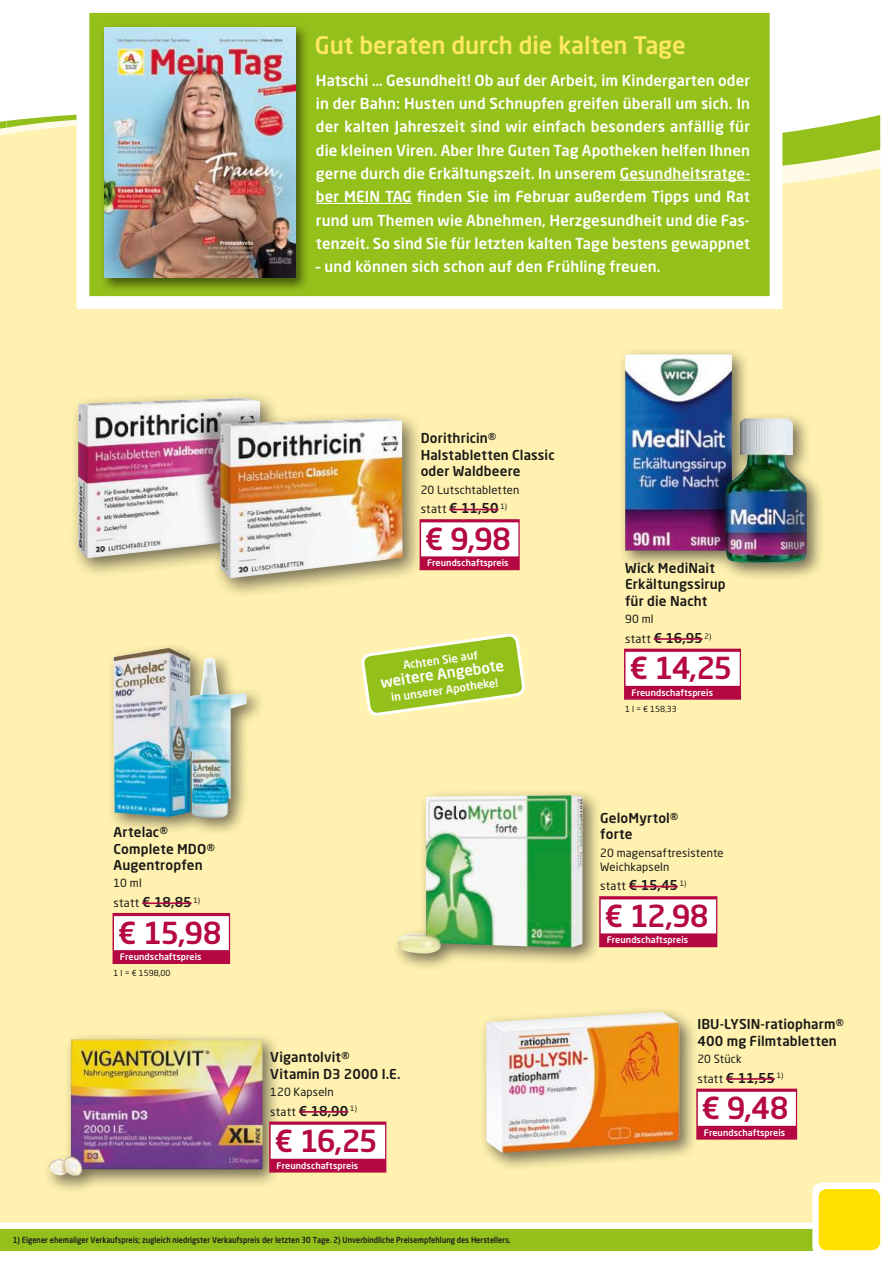
<style>
.page{position:relative;width:893px;height:1263px;background:#fff}
.page>*{position:absolute;margin:0;border:0;box-sizing:border-box;transform-origin:0 0}
.t1{font:500 30px "Neo Sans Pro";letter-spacing:-.045em;color:#b50843}
.t2{font:500 24px "Neo Sans Pro";letter-spacing:-.005em;color:#ffe863}
.t3{font:500 15px/23.2px "Neo Sans Pro";letter-spacing:.005em;color:#fff;text-align:justify}
.t4{font:500 13.5px/16.5px "Neo Sans Pro";letter-spacing:.01em;color:#1a1918}
.t5{font:11.25px/14.2px "Neo Sans Pro";letter-spacing:.015em;color:#1a1918}
.t6{font:500 11.25px "Neo Sans Pro";color:#fff}
.t7{font:500 9px "Neo Sans Pro";letter-spacing:.01em;color:#fff}
.t8{font:500 8.25px "Neo Sans Pro";color:#1c1c1b;scale:.9 1}
.t9{font:8.25px "Neo Sans Pro";color:#1a1918}
.s1{font-weight:400;font-size:11.55px}
</style>
<div class="page">
<div style="left:0;top:209px;width:880px;height:1013px;background:#fff1af"></div>
<div style="left:0;top:1229px;width:880px;height:21px;background:#94c01b"></div>
<div style="left:812px;top:1182px;width:74px;height:74px;background:#fff;border-radius:9px"></div>
<div style="left:819px;top:1189px;width:61px;height:61px;background:#ffe000;border-radius:9px"></div>
<svg style="left:0;top:121px;width:6px;height:88px"></svg>
<svg style="left:6px;top:114px;width:874px;height:113px;background:#eae99e"></svg>
<svg style="left:77px;top:12px;width:705px;height:298px;background:#9fc633"></svg>
<hr style="left:619px;top:180px;width:131px;height:1px;background:#fff">
<hr style="left:316px;top:203px;width:96px;height:1px;background:#fff">
<svg style="left:99px;top:22px;width:210px;height:269px;background:#7ca016"></svg>
<img style="left:104px;top:27px;width:192px;height:251px">
<div style="left:106px;top:641px;width:159px;height:195px;background:#1a1918;opacity:.6"></div>
<img style="left:114px;top:648px;width:133px;height:170px">
<div style="left:113px;top:913px;width:117px;height:51px;background:#b50843"></div>
<div style="left:114px;top:916px;width:115px;height:34px;background:#fff"></div>
<hr style="left:142px;top:902px;width:50px;height:2px;background:#b50843">
<div style="left:69px;top:389px;width:355px;height:210px;background:#1a1918;opacity:.6"></div>
<img style="left:78px;top:398px;width:325px;height:180px">
<div style="left:420px;top:519px;width:100px;height:51px;background:#b50843"></div>
<div style="left:421px;top:522px;width:97px;height:34px;background:#fff"></div>
<hr style="left:449px;top:509px;width:50px;height:1px;background:#b50843">
<div style="left:599px;top:896px;width:118px;height:51px;background:#b50843"></div>
<div style="left:601px;top:899px;width:115px;height:34px;background:#fff"></div>
<hr style="left:629px;top:886px;width:49px;height:1px;background:#b50843">
<div style="left:392px;top:788px;width:209px;height:183px;background:#1a1918;opacity:.6"></div>
<img style="left:398px;top:795px;width:184px;height:158px">
<svg style="left:362px;top:634px;width:163px;height:116px;background:#cddb70"></svg>
<div style="left:624px;top:649px;width:117px;height:51px;background:#b50843"></div>
<div style="left:625px;top:652px;width:115px;height:34px;background:#fff"></div>
<hr style="left:654px;top:638px;width:49px;height:2px;background:#b50843">
<div style="left:618px;top:347px;width:207px;height:234px;background:#1a1918;opacity:.6"></div>
<img style="left:625px;top:354px;width:182px;height:209px">
<div style="left:42px;top:1032px;width:239px;height:162px;background:#1a1918;opacity:.6"></div>
<img style="left:49px;top:1039px;width:214px;height:137px">
<div style="left:269px;top:1121px;width:117px;height:51px;background:#b50843"></div>
<div style="left:271px;top:1125px;width:114px;height:34px;background:#fff"></div>
<hr style="left:299px;top:1111px;width:49px;height:2px;background:#b50843">
<div style="left:479px;top:1005px;width:219px;height:166px;background:#1a1918;opacity:.6"></div>
<img style="left:486px;top:1012px;width:193px;height:141px">
<div style="left:696px;top:1088px;width:101px;height:51px;background:#b50843"></div>
<div style="left:698px;top:1092px;width:98px;height:34px;background:#fff"></div>
<hr style="left:726px;top:1078px;width:49px;height:2px;background:#b50843">
<h2 class="t2" style="left:315px;top:36px;width:372px">Gut beraten durch die kalten Tage</h2>
<p class="t3" style="left:316px;top:70px;width:436px">Hatschi … Gesundheit! Ob auf der Arbeit, im Kindergarten oder in der Bahn: Husten und Schnupfen greifen überall um sich. In der kalten Jahreszeit sind wir einfach besonders anfällig für die kleinen Viren. Aber Ihre Guten Tag Apotheken helfen Ihnen gerne durch die Erkältungszeit. In unserem Gesundheitsratge&shy;ber MEIN TAG finden Sie im Februar außerdem Tipps und Rat rund um Themen wie Abnehmen, Herzgesundheit und die Fas&shy;tenzeit. So sind Sie für letzten kalten Tage bestens gewappnet</p>
<p class="t3" style="left:316px;top:256px;width:346px">– und können sich schon auf den Frühling freuen.</p>
<p class="t4" style="left:421px;top:431px;width:136px">Dorithricin®<br>Halstabletten Classic oder Waldbeere</p>
<p class="t5" style="left:421px;top:483px;width:100px">20 Lutschtabletten</p>
<p class="t4" style="left:421px;top:501px;width:88px"><span class="s1">statt</span> € 11,50 <sup>1)</sup></p>
<h1 class="t1" style="left:425px;top:527px;width:88px">€ 9,98</h1>
<p class="t7" style="left:427px;top:559px;width:83px">Freundschaftspreis</p>
<p class="t4" style="left:114px;top:825px;width:103px">Artelac®<br>Complete MDO®<br>Augentropfen</p>
<p class="t5" style="left:114px;top:877px;width:30px">10 ml</p>
<p class="t4" style="left:114px;top:895px;width:88px"><span class="s1">statt</span> € 18,85 <sup>1)</sup></p>
<h1 class="t1" style="left:118px;top:920px;width:105px">€ 15,98</h1>
<p class="t7" style="left:120px;top:953px;width:83px">Freundschaftspreis</p>
<p class="t9" style="left:114px;top:969px;width:58px">1 l = € 1598,00</p>
<p class="t6" style="left:402px;top:661px;width:77px;rotate:-8deg">Achten Sie auf</p>
<p class="t3" style="left:379px;top:672px;width:126px;rotate:-8deg">weitere Angebote</p>
<p class="t6" style="left:391px;top:693px;width:109px;rotate:-8deg">in unserer Apotheke!</p>
<p class="t4" style="left:270px;top:1050px;width:132px">Vigantolvit®<br>Vitamin D3 2000 I.E.</p>
<p class="t5" style="left:270px;top:1086px;width:65px">120 Kapseln</p>
<p class="t4" style="left:270px;top:1103px;width:88px"><span class="s1">statt</span> € 18,90 <sup>1)</sup></p>
<h1 class="t1" style="left:274px;top:1129px;width:105px">€ 16,25</h1>
<p class="t7" style="left:277px;top:1161px;width:83px">Freundschaftspreis</p>
<p class="t8" style="left:13px;top:1236px;width:555px">1) Eigener ehemaliger Verkaufspreis; zugleich niedrigster Verkaufspreis der letzten 30 Tage. 2) Unverbindliche Preisempfehlung des Herstellers.</p>
<p class="t4" style="left:625px;top:561px;width:102px">Wick MediNait<br>Erkältungssirup für die Nacht</p>
<p class="t5" style="left:625px;top:613px;width:30px">90 ml</p>
<p class="t4" style="left:625px;top:631px;width:88px"><span class="s1">statt</span> € 16,95 <sup>2)</sup></p>
<h1 class="t1" style="left:629px;top:656px;width:105px">€ 14,25</h1>
<p class="t7" style="left:631px;top:689px;width:83px">Freundschaftspreis</p>
<p class="t9" style="left:625px;top:705px;width:53px">1 l = € 158,33</p>
<p class="t4" style="left:600px;top:810px;width:79px">GeloMyrtol® forte</p>
<p class="t5" style="left:600px;top:846px;width:125px">20 magensaftresistente<br>Weichkapseln</p>
<p class="t4" style="left:600px;top:878px;width:88px"><span class="s1">statt</span> € 15,45 <sup>1)</sup></p>
<h1 class="t1" style="left:604px;top:904px;width:106px">€ 12,98</h1>
<p class="t7" style="left:607px;top:936px;width:83px">Freundschaftspreis</p>
<p class="t4" style="left:697px;top:1017px;width:148px">IBU-LYSIN-ratiopharm®<br>400 mg Filmtabletten</p>
<p class="t5" style="left:697px;top:1053px;width:46px">20 Stück</p>
<p class="t4" style="left:697px;top:1070px;width:88px"><span class="s1">statt</span> € 11,55 <sup>1)</sup></p>
<h1 class="t1" style="left:702px;top:1096px;width:89px">€ 9,48</h1>
<p class="t7" style="left:704px;top:1128px;width:83px">Freundschaftspreis</p>
</div>
